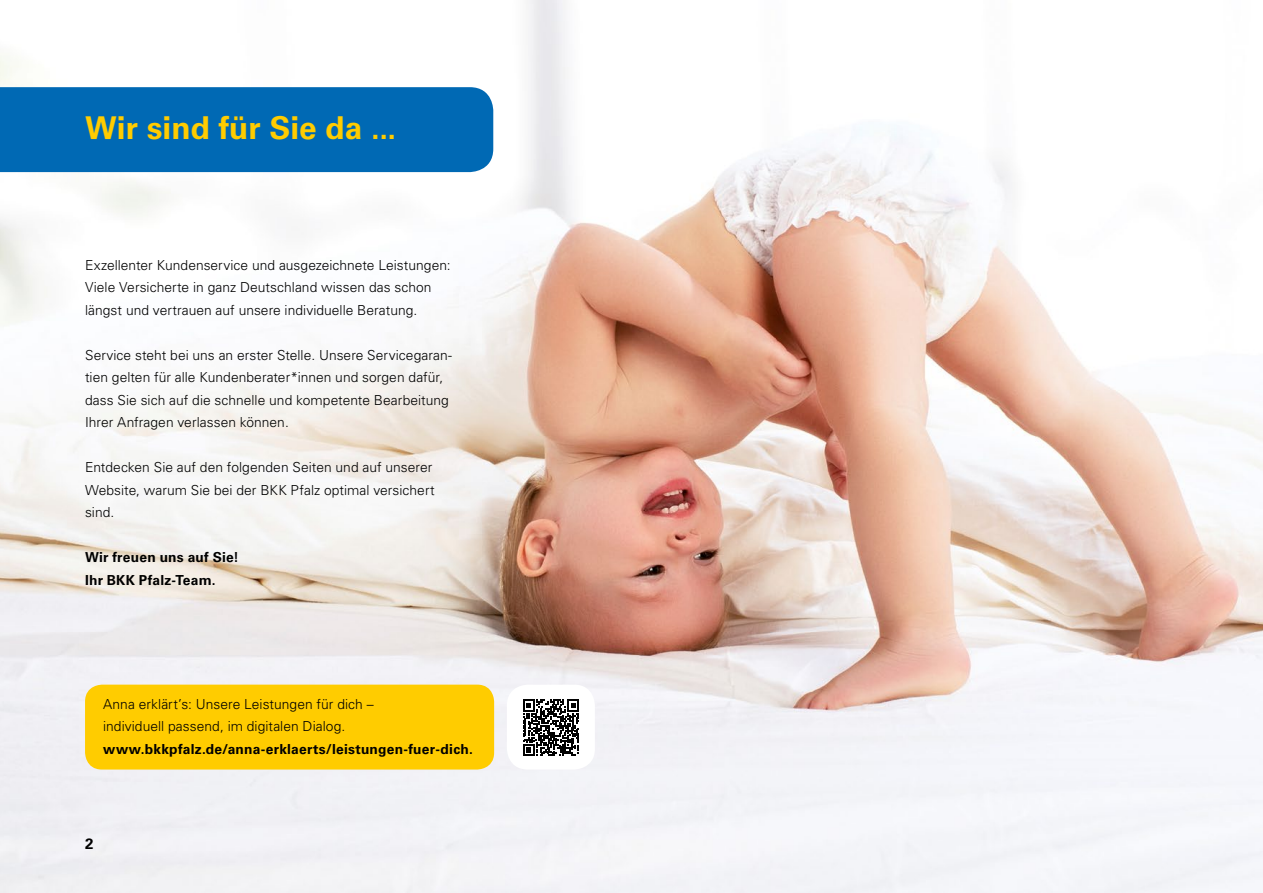
<style>
.page{position:relative;width:1263px;height:893px;background:#fff}
.page>*{position:absolute;margin:0;border:0;box-sizing:border-box;transform-origin:0 0}
.H1_Headline_gross{font:700 31.5px "Univers LT Pro 65";color:#fc0}
.t1{font:700 15px "Univers LT Pro 65";color:#000}
.p_Fliesstext_schwarz{font:300 13.8px/22.5px "Univers LT Pro 45";color:#000}
.p_Fliesstext_schwarz-2{font:700 13.8px "Univers LT Pro 65";letter-spacing:.015em;color:#000}
</style>
<div class="page">
<img style="left:0;top:0;width:1263px;height:893px">
<div style="left:0;top:87px;width:493px;height:85px;background:#0069b4"></div>
<div style="left:85px;top:685px;width:409px;height:84px;background:#fc0;border-radius:17px"></div>
<div style="left:507px;top:685px;width:88px;height:84px;background:#fff;border-radius:21px"></div>
<svg style="left:523px;top:699px;width:56px;height:57px"></svg>
<p class="H1_Headline_gross" style="left:85px;top:106px;width:313px">Wir sind für Sie da ...</p>
<p class="p_Fliesstext_schwarz" style="left:85px;top:253px;width:367px">Exzellenter Kundenservice und ausgezeichnete Leistungen:<br>Viele Versicherte in ganz Deutschland wissen das schon längst und vertrauen auf unsere individuelle Beratung.</p>
<p class="p_Fliesstext_schwarz" style="left:85px;top:343px;width:368px">Service steht bei uns an erster Stelle. Unsere Servicegaran&shy;tien gelten für alle Kundenberater*innen und sorgen dafür, dass Sie sich auf die schnelle und kompetente Bearbeitung Ihrer Anfragen verlassen können.</p>
<p class="p_Fliesstext_schwarz" style="left:85px;top:456px;width:351px">Entdecken Sie auf den folgenden Seiten und auf unserer<br>Website, warum Sie bei der BKK Pfalz optimal versichert sind.</p>
<p class="p_Fliesstext_schwarz-2" style="left:85px;top:548px;width:155px">Wir freuen uns auf Sie!</p>
<p class="p_Fliesstext_schwarz-2" style="left:85px;top:570px;width:132px">Ihr BKK Pfalz-Team.</p>
<p class="p_Fliesstext_schwarz" style="left:103px;top:692px;width:272px">Anna erklärt’s: Unsere Leistungen für dich – individuell passend, im digitalen Dialog.</p>
<p class="p_Fliesstext_schwarz-2" style="left:103px;top:739px;width:371px">www.bkkpfalz.de/anna-erklaerts/leistungen-fuer-dich.</p>
<p class="t1" style="left:85px;top:833px;width:10px">2</p>
</div>
